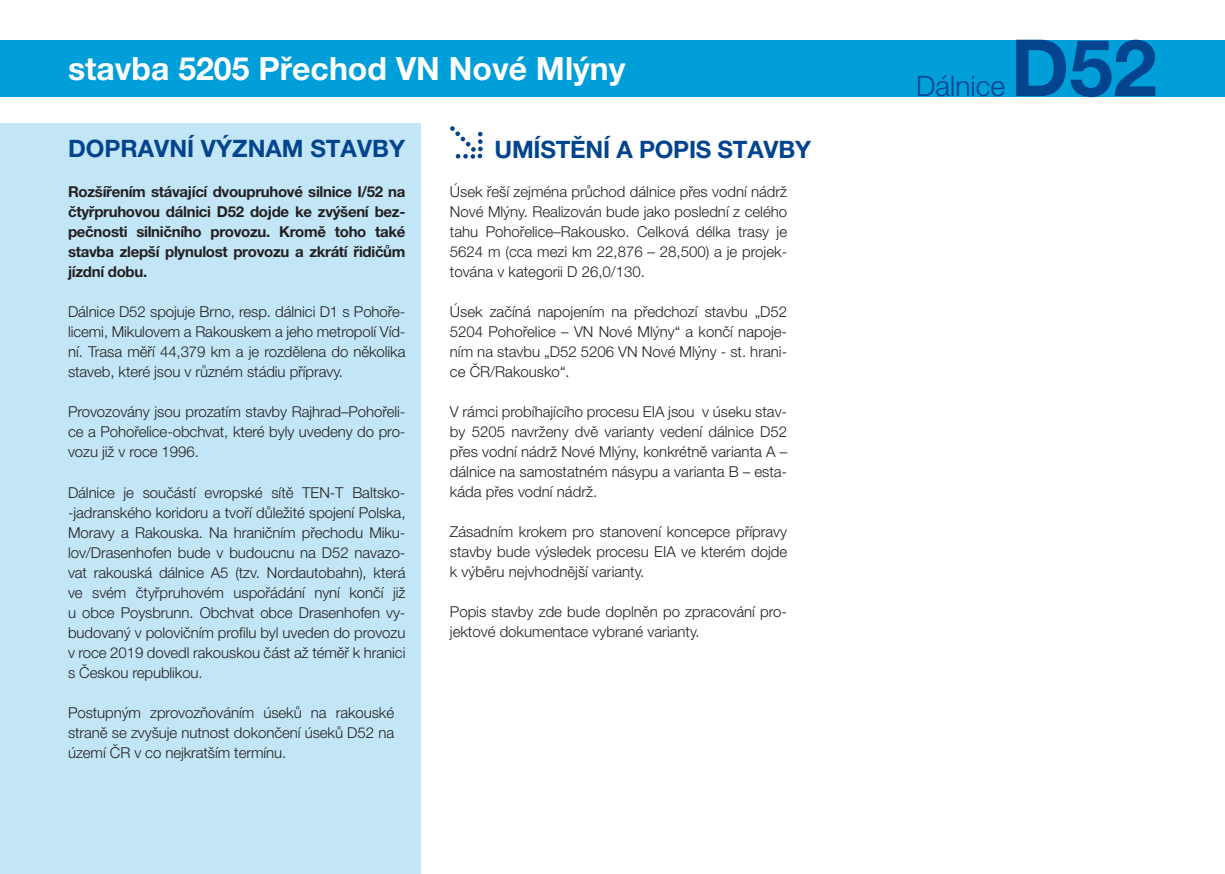
<style>
.page{position:relative;width:1225px;height:874px;background:#fff}
.page>*{position:absolute;margin:0;border:0;box-sizing:border-box;transform-origin:0 0}
.t1{font:700 78.8px "Helvetica Neue LT Pro";color:#02448d}
.t2{font:700 32px "Helvetica Neue LT Pro";color:#fff}
.t3{font:300 28.2px "Helvetica Neue LT Pro";color:#02448d}
.t4{font:700 24px "Helvetica Neue LT Pro";color:#02448d}
.t5{font:300 15px/20px "Helvetica Neue LT Pro";color:#231f20;text-align:justify}
.t6{font:700 15px/20px "Helvetica Neue LT Pro";letter-spacing:-.02em;color:#231f20;text-align:justify}
</style>
<div class="page">
<div style="left:0;top:40px;width:1225px;height:56px;background:#009fda"></div>
<div style="left:0;top:123px;width:421px;height:750px;background:#c3e6f6"></div>
<svg style="left:450px;top:126px;width:33px;height:33px"></svg>
<h2 class="t2" style="left:68px;top:48px;width:559px">stavba 5205 Přechod VN Nové Mlýny</h2>
<h3 class="t4" style="left:68px;top:133px;width:338px">DOPRAVNÍ VÝZNAM STAVBY</h3>
<p class="t6" style="left:68px;top:181px;width:339px">Rozšířením stávající dvoupruhové silnice I/52 na čtyřpruhovou dálnici D52 dojde ke zvýšení bez&shy;pečnosti silničního provozu. Kromě toho také stavba zlepší plynulost provozu a zkrátí řidičům jízdní dobu.</p>
<p class="t5" style="left:68px;top:301px;width:339px">Dálnice D52 spojuje Brno, resp. dálnici D1 s Pohoře&shy;licemi, Mikulovem a Rakouskem a jeho metropolí Víd&shy;ní. Trasa měří 44,379 km a je rozdělena do několika staveb, které jsou v různém stádiu přípravy.</p>
<p class="t5" style="left:68px;top:401px;width:339px">Provozovány jsou prozatím stavby Rajhrad–Pohořeli&shy;ce a Pohořelice-obchvat, které byly uvedeny do pro&shy;vozu již v roce 1996.</p>
<p class="t5" style="left:68px;top:481px;width:339px">Dálnice je součástí evropské sítě TEN-T Baltsko--jadranského koridoru a tvoří důležité spojení Polska, Moravy a Rakouska. Na hraničním přechodu Miku&shy;lov/Drasenhofen bude v budoucnu na D52 navazo&shy;vat rakouská dálnice A5 (tzv. Nordautobahn), která ve svém čtyřpruhovém uspořádání nyní končí již u obce Poysbrunn. Obchvat obce Drasenhofen vy&shy;budovaný v polovičním profilu byl uveden do provozu v roce 2019 dovedl rakouskou část až téměř k hranici s Českou republikou.</p>
<p class="t5" style="left:68px;top:701px;width:327px">Postupným zprovozňováním úseků na rakouské straně se zvyšuje nutnost dokončení úseků D52 na území ČR v co nejkratším termínu.</p>
<h3 class="t4" style="left:494px;top:135px;width:318px">UMÍSTĚNÍ A POPIS STAVBY</h3>
<p class="t5" style="left:450px;top:181px;width:339px">Úsek řeší zejména průchod dálnice přes vodní nádrž Nové Mlýny. Realizován bude jako poslední z celého tahu Pohořelice–Rakousko. Celková délka trasy je 5624 m (cca mezi km 22,876 – 28,500) a je projek&shy;tována v kategorii D 26,0/130.</p>
<p class="t5" style="left:450px;top:301px;width:339px">Úsek začíná napojením na předchozí stavbu „D52<br>5204 Pohořelice – VN Nové Mlýny“ a končí napoje&shy;ním na stavbu „D52 5206 VN Nové Mlýny - st. hrani&shy;ce ČR/Rakousko“.</p>
<p class="t5" style="left:450px;top:401px;width:339px">V rámci probíhajícího procesu EIA jsou v úseku stav&shy;by 5205 navrženy dvě varianty vedení dálnice D52 přes vodní nádrž Nové Mlýny, konkrétně varianta A – dálnice na samostatném násypu a varianta B – esta&shy;káda přes vodní nádrž.</p>
<p class="t5" style="left:450px;top:521px;width:339px">Zásadním krokem pro stanovení koncepce přípravy stavby bude výsledek procesu EIA ve kterém dojde k výběru nejvhodnější varianty.</p>
<p class="t5" style="left:450px;top:601px;width:339px">Popis stavby zde bude doplněn po zpracování pro&shy;jektové dokumentace vybrané varianty.</p>
<h3 class="t3" style="left:916px;top:69px;width:90px">Dálnice</h3>
<h1 class="t1" style="left:1010px;top:19px;width:148px">D52</h1>
</div>
